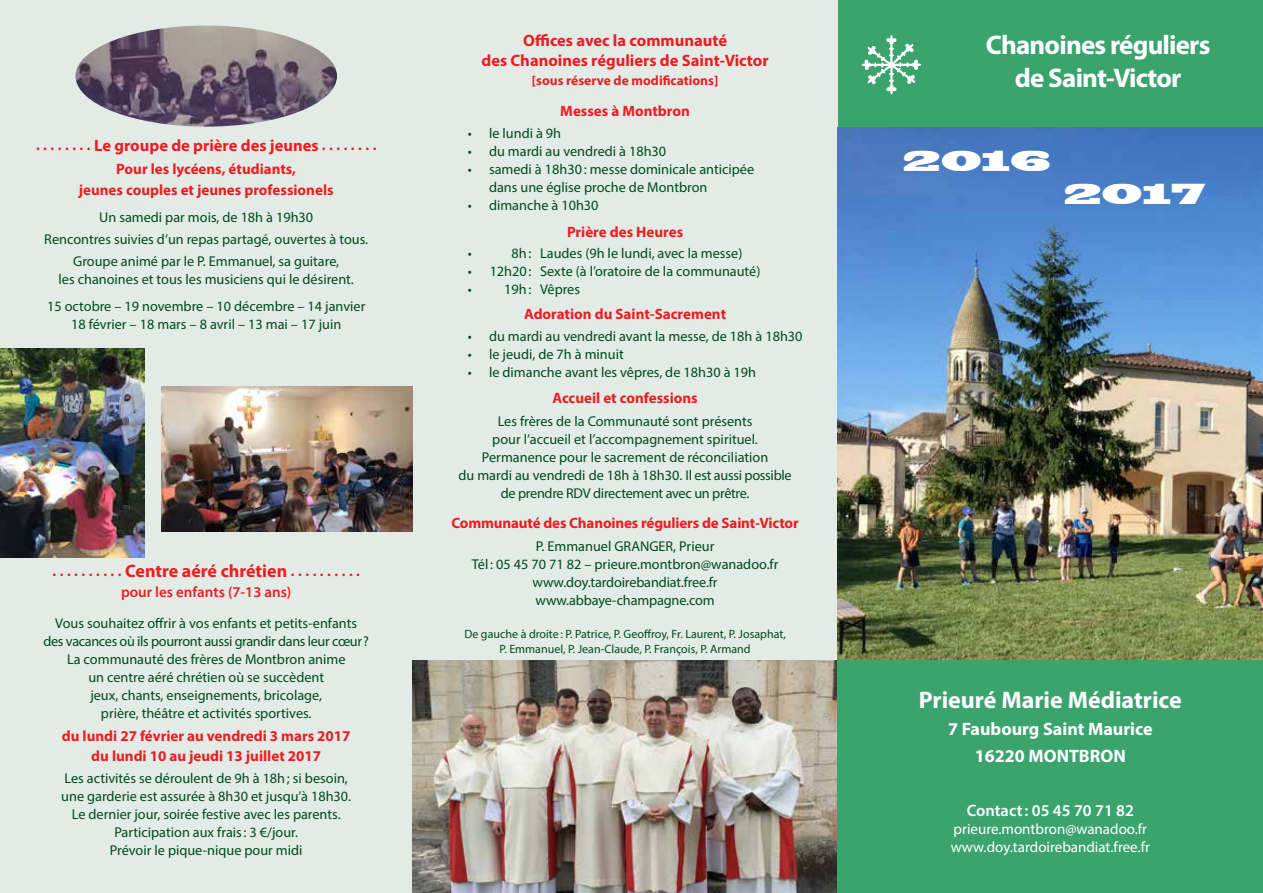
<style>
.page{position:relative;width:1263px;height:893px;background:#fff}
.page>*{position:absolute;margin:0;border:0;box-sizing:border-box;transform-origin:0 0}
.t1{font:700 27px/32.4px "Myriad Pro";letter-spacing:-.03em;color:#fff;text-align:center}
.t2{font:27px "Blackoak Std";color:#fff}
.t3{font:700 24px "Myriad Pro";color:#fff}
.t4{font:700 18px/27px "Myriad Pro";color:#fff;text-align:center}
.t5{font:700 16.5px/19.5px "Myriad Pro";color:#ed1d24;text-align:center}
.t6{font:600 16.5px "Myriad Pro";color:#fff}
.t7{font:700 15px/19.5px "Myriad Pro";color:#ed1d24;text-align:center}
.t8{font:15px/18px "Myriad Pro";color:#fff}
.t9{font:600 15px "Myriad Pro";color:#ed1d24}
.t10{font:14.25px/18px "Myriad Pro";color:#004b1c;text-align:center}
.t11{font:700 14.25px "Myriad Pro";color:#ed1d24}
.t12{font:700 13.5px "Myriad Pro";color:#ed1d24}
.t13{font:12px/14.4px "Myriad Pro";color:#004b1c;text-align:center}
.s1{font-size:14.25px}
.s2{font-size:18px}
</style>
<div class="page">
<div style="left:838px;top:0;width:425px;height:149px;background:#3ba46d"></div>
<div style="left:0;top:0;width:838px;height:893px;background:#e2ebe5"></div>
<svg style="left:862px;top:35px;width:59px;height:59px"></svg>
<img style="left:838px;top:128px;width:425px;height:533px">
<img style="left:412px;top:661px;width:426px;height:232px">
<img style="left:0;top:349px;width:145px;height:208px">
<img style="left:161px;top:387px;width:251px;height:145px">
<img style="left:75px;top:26px;width:262px;height:101px">
<div style="left:838px;top:661px;width:425px;height:232px;background:#3ba46d"></div>
<p class="t5" style="left:36px;top:136px;width:342px"><span class="s1">. . . . . . . .</span> Le groupe de prière des jeunes <span class="s1">. . . . . . . .</span></p>
<p class="t7" style="left:79px;top:157px;width:256px;line-height:21.6px">Pour les lycéens, étudiants,<br>jeunes couples et jeunes professionels</p>
<p class="t10" style="left:44px;top:206px;width:325px;line-height:22.2px">Un samedi par mois, de 18h à 19h30<br>Rencontres suivies d’un repas partagé, ouvertes à tous.<br>Groupe animé par le P. Emmanuel, sa guitare,</p>
<p class="t10" style="left:47px;top:266px;width:320px;line-height:26.5px">les chanoines et tous les musiciens qui le désirent.<br>15 octobre – 19 novembre – 10 décembre – 14 janvier</p>
<p class="t10" style="left:71px;top:315px;width:272px">18 février – 18 mars – 8 avril – 13 mai – 17 juin</p>
<p class="t11" style="left:52px;top:562px;width:309px">..........<span class="s2">Centre aéré chrétien</span> ..........</p>
<p class="t9" style="left:121px;top:582px;width:172px">pour les enfants (7-13 ans)</p>
<p class="t10" style="left:44px;top:614px;width:327px">Vous souhaitez offrir à vos enfants et petits-enfants des vacances où ils pourront aussi grandir dans leur cœur?<br>La communauté des frères de Montbron anime<br>un centre aéré chrétien où se succèdent<br>jeux, chants, enseignements, bricolage,<br>prière, théâtre et activités sportives.</p>
<p class="t7" style="left:62px;top:726px;width:290px">du lundi 27 février au vendredi 3 mars 2017 du lundi 10 au jeudi 13 juillet 2017</p>
<p class="t10" style="left:61px;top:769px;width:291px">Les activités se déroulent de 9h à 18h; si besoin, une garderie est assurée à 8h30 et jusqu’à 18h30.<br>Le dernier jour, soirée festive avec les parents.<br>Participation aux frais: 3 €/jour.<br>Prévoir le pique-nique pour midi</p>
<p class="t5" style="left:481px;top:31px;width:289px">Offices avec la communauté<br>des Chanoines réguliers de Saint-Victor</p>
<p class="t12" style="left:532px;top:72px;width:188px">[sous réserve de modifications]</p>
<p class="t7" style="left:560px;top:101px;width:131px">Messes à Montbron</p>
<p class="t10" style="left:468px;top:124px;width:95px">• le lundi à 9h</p>
<p class="t10" style="left:468px;top:142px;width:200px">• du mardi au vendredi à 18h30</p>
<p class="t10" style="left:489px;top:160px;width:267px;text-align:left;text-indent:-21px">• samedi à 18h30: messe dominicale anticipée dans une église proche de Montbron</p>
<p class="t10" style="left:468px;top:196px;width:132px">• dimanche à 10h30</p>
<p class="t7" style="left:567px;top:222px;width:118px">Prière des Heures</p>
<p class="t10" style="left:468px;top:244px;width:6px">•</p>
<p class="t10" style="left:512px;top:244px;width:21px">8h:</p>
<p class="t10" style="left:468px;top:262px;width:65px">• 12h20:</p>
<p class="t10" style="left:468px;top:280px;width:65px">• 19h:</p>
<p class="t10" style="left:540px;top:244px;width:222px;text-align:left">Laudes (9h le lundi, avec la messe)<br>Sexte (à l’oratoire de la communauté)<br>Vêpres</p>
<p class="t7" style="left:524px;top:303px;width:204px">Adoration du Saint-Sacrement</p>
<p class="t10" style="left:468px;top:327px;width:336px">• du mardi au vendredi avant la messe, de 18h à 18h30</p>
<p class="t10" style="left:468px;top:345px;width:157px">• le jeudi, de 7h à minuit</p>
<p class="t10" style="left:468px;top:363px;width:290px">• le dimanche avant les vêpres, de 18h30 à 19h</p>
<p class="t7" style="left:552px;top:388px;width:147px">Accueil et confessions</p>
<p class="t10" style="left:458px;top:412px;width:335px">Les frères de la Communauté sont présents<br>pour l’accueil et l’accompagnement spirituel.<br>Permanence pour le sacrement de réconciliation<br>du mardi au vendredi de 18h à 18h30. Il est aussi possible de prendre RDV directement avec un prêtre.</p>
<p class="t7" style="left:451px;top:513px;width:349px">Communauté des Chanoines réguliers de Saint-Victor</p>
<p class="t10" style="left:472px;top:537px;width:308px">P. Emmanuel GRANGER, Prieur<br>Tél : 05 45 70 71 82 – prieure.montbron@wanadoo.fr www.doy.tardoirebandiat.free.fr www.abbaye-champagne.com</p>
<p class="t13" style="left:464px;top:627px;width:323px">De gauche à droite: P. Patrice, P. Geoffroy, Fr. Laurent, P. Josaphat,<br>P. Emmanuel, P. Jean-Claude, P. François, P. Armand</p>
<h1 class="t1" style="left:986px;top:28px;width:226px">Chanoines réguliers de Saint-Victor</h1>
<h1 class="t2" style="left:904px;top:143px;width:149px">2016</h1>
<h1 class="t2" style="left:1064px;top:176px;width:143px">2017</h1>
<h2 class="t3" style="left:919px;top:685px;width:264px">Prieuré Marie Médiatrice</h2>
<p class="t4" style="left:948px;top:715px;width:206px">7 Faubourg Saint Maurice<br>16220 MONTBRON</p>
<p class="t6" style="left:967px;top:800px;width:169px">Contact: 05 45 70 71 82</p>
<p class="t8" style="left:951px;top:820px;width:201px">prieure.montbron@wanadoo.fr www.doy.tardoirebandiat.free.fr</p>
</div>
